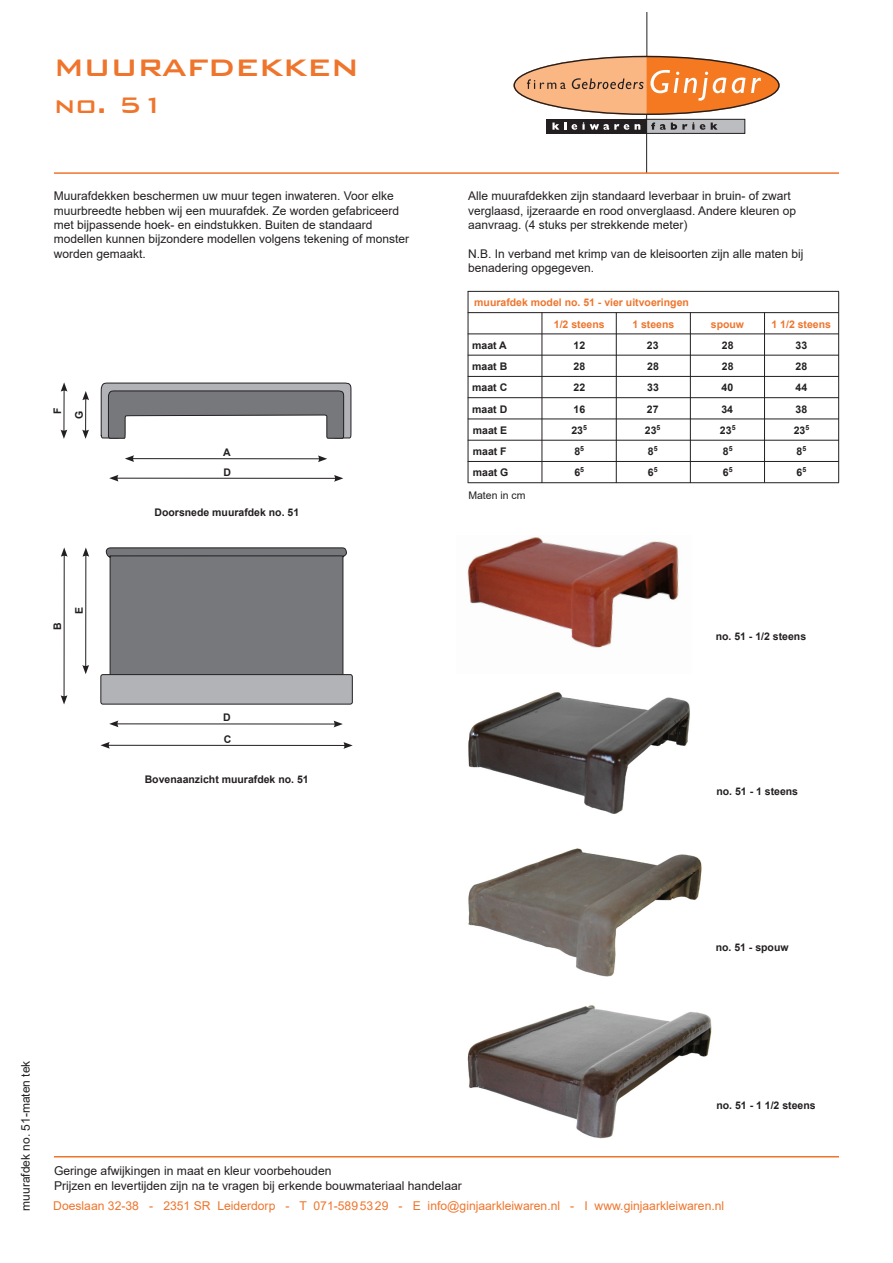
<style>
.page{position:relative;width:893px;height:1263px;background:#fff}
.page>*{position:absolute;margin:0;border:0;box-sizing:border-box;transform-origin:0 0}
.t1{font:500 39px "Bank Gothic BT";color:#ef752d}
.t2{font:500 30px "Bank Gothic BT";color:#ef752d}
.t3{font:12.15px "Arial";color:#231f20}
.t4{font:12.15px "Arial";color:#ef752d}
.t5{font:12px/14.4px "Arial";color:#231f20}
.t6{font:700 10.5px "Arial";color:#231f20}
.t7{font:700 10.5px "Arial";color:#ef752d}
.t8{font:10.5px "Arial";color:#231f20}
</style>
<div class="page">
<img style="left:468px;top:692px;width:222px;height:122px">
<hr style="left:54px;top:1156px;width:785px;height:1px;background:#ef752d">
<hr style="left:468px;top:291px;width:1px;height:192px;background:#231f20">
<hr style="left:468px;top:291px;width:371px;height:1px;background:#231f20">
<hr style="left:468px;top:312px;width:371px;height:1px;background:#231f20">
<hr style="left:468px;top:334px;width:371px;height:1px;background:#231f20">
<hr style="left:468px;top:355px;width:371px;height:1px;background:#231f20">
<hr style="left:468px;top:376px;width:371px;height:1px;background:#231f20">
<hr style="left:468px;top:397px;width:371px;height:1px;background:#231f20">
<hr style="left:468px;top:419px;width:371px;height:1px;background:#231f20">
<hr style="left:468px;top:440px;width:371px;height:1px;background:#231f20">
<hr style="left:468px;top:461px;width:371px;height:1px;background:#231f20">
<hr style="left:468px;top:482px;width:371px;height:1px;background:#231f20">
<hr style="left:542px;top:312px;width:1px;height:171px;background:#231f20">
<hr style="left:616px;top:312px;width:1px;height:171px;background:#231f20">
<hr style="left:690px;top:312px;width:1px;height:171px;background:#231f20">
<hr style="left:764px;top:312px;width:1px;height:171px;background:#231f20">
<hr style="left:838px;top:291px;width:1px;height:192px;background:#231f20">
<hr style="left:64px;top:389px;width:1px;height:43px;background:#231f20">
<svg style="left:61px;top:430px;width:6px;height:9px"></svg>
<svg style="left:61px;top:382px;width:6px;height:10px"></svg>
<hr style="left:85px;top:398px;width:1px;height:34px;background:#231f20">
<svg style="left:82px;top:430px;width:7px;height:9px"></svg>
<svg style="left:82px;top:391px;width:7px;height:9px"></svg>
<hr style="left:132px;top:458px;width:188px;height:1px;background:#231f20">
<svg style="left:125px;top:455px;width:9px;height:7px"></svg>
<svg style="left:318px;top:455px;width:9px;height:7px"></svg>
<hr style="left:116px;top:478px;width:220px;height:1px;background:#231f20">
<svg style="left:109px;top:475px;width:10px;height:6px"></svg>
<svg style="left:334px;top:475px;width:9px;height:7px"></svg>
<svg style="left:100px;top:382px;width:252px;height:57px"></svg>
<hr style="left:64px;top:554px;width:1px;height:144px;background:#231f20">
<svg style="left:61px;top:695px;width:6px;height:9px"></svg>
<svg style="left:61px;top:547px;width:7px;height:10px"></svg>
<hr style="left:85px;top:554px;width:1px;height:113px;background:#231f20">
<svg style="left:82px;top:665px;width:7px;height:9px"></svg>
<svg style="left:82px;top:547px;width:7px;height:10px"></svg>
<hr style="left:116px;top:723px;width:220px;height:1px;background:#231f20">
<svg style="left:109px;top:720px;width:10px;height:7px"></svg>
<svg style="left:334px;top:721px;width:9px;height:6px"></svg>
<hr style="left:107px;top:745px;width:239px;height:1px;background:#231f20">
<svg style="left:100px;top:742px;width:10px;height:7px"></svg>
<svg style="left:343px;top:742px;width:10px;height:7px"></svg>
<div style="left:110px;top:554px;width:233px;height:139px;background:#76787b;border-radius:2px"></div>
<svg style="left:106px;top:547px;width:241px;height:12px"></svg>
<div style="left:101px;top:675px;width:251px;height:29px;background:#b2b3b7;border-radius:2px"></div>
<div style="left:100px;top:674px;width:253px;height:30px;border:1px solid #231f20;border-radius:2px"></div>
<img style="left:467px;top:537px;width:212px;height:111px">
<img style="left:467px;top:1005px;width:245px;height:134px">
<img style="left:468px;top:848px;width:234px;height:129px">
<svg style="left:513px;top:13px;width:267px;height:159px"></svg>
<svg style="left:732px;top:78px;width:13px;height:15px"></svg>
<svg style="left:751px;top:78px;width:10px;height:15px"></svg>
<svg style="left:514px;top:56px;width:212px;height:59px"></svg>
<hr style="left:646px;top:13px;width:1px;height:44px;background:#231f20">
<hr style="left:54px;top:172px;width:785px;height:2px;background:#ef752d">
<p class="t1" style="left:54px;top:45px;width:306px">muurafdekken</p>
<p class="t2" style="left:54px;top:89px;width:112px">no. 51</p>
<p class="t5" style="left:54px;top:189px;width:357px">Muurafdekken beschermen uw muur tegen inwateren. Voor elke muurbreedte hebben wij een muurafdek. Ze worden gefabriceerd met bijpassende hoek- en eindstukken. Buiten de standaard modellen kunnen bijzondere modellen volgens tekening of monster worden gemaakt.</p>
<p class="t6" style="left:50px;top:414px;width:8px;rotate:-90deg">F</p>
<p class="t6" style="left:72px;top:419px;width:10px;rotate:-90deg">G</p>
<p class="t6" style="left:50px;top:630px;width:9px;rotate:-90deg">B</p>
<p class="t6" style="left:72px;top:614px;width:9px;rotate:-90deg">E</p>
<p class="t6" style="left:223px;top:445px;width:9px">A</p>
<p class="t6" style="left:223px;top:464px;width:9px">D</p>
<p class="t6" style="left:155px;top:505px;width:146px">Doorsnede muurafdek no. 51</p>
<p class="t6" style="left:223px;top:710px;width:9px">D</p>
<p class="t6" style="left:224px;top:731px;width:9px">C</p>
<p class="t6" style="left:145px;top:772px;width:165px">Bovenaanzicht muurafdek no. 51</p>
<p class="t5" style="left:468px;top:189px;width:330px">Alle muurafdekken zijn standaard leverbaar in bruin- of zwart verglaasd, ijzeraarde en rood onverglaasd. Andere kleuren op aanvraag. (4 stuks per strekkende meter)</p>
<p class="t5" style="left:468px;top:246px;width:337px">N.B. In verband met krimp van de kleisoorten zijn alle maten bij benadering opgegeven.</p>
<p class="t7" style="left:474px;top:295px;width:216px">muurafdek model no. 51 - vier uitvoeringen</p>
<p class="t7" style="left:554px;top:316px;width:52px">1/2 steens</p>
<p class="t6" style="left:573px;top:338px;width:13px">12</p>
<p class="t6" style="left:573px;top:359px;width:13px">28</p>
<p class="t6" style="left:573px;top:380px;width:13px">22</p>
<p class="t6" style="left:573px;top:402px;width:13px">16</p>
<p class="t6" style="left:571px;top:423px;width:17px">23<sup>5</sup></p>
<p class="t6" style="left:574px;top:444px;width:11px">8<sup>5</sup></p>
<p class="t6" style="left:574px;top:465px;width:11px">6<sup>5</sup></p>
<p class="t7" style="left:632px;top:316px;width:44px">1 steens</p>
<p class="t6" style="left:647px;top:338px;width:13px">23</p>
<p class="t6" style="left:647px;top:359px;width:13px">28</p>
<p class="t6" style="left:647px;top:380px;width:13px">33</p>
<p class="t6" style="left:647px;top:402px;width:13px">27</p>
<p class="t6" style="left:645px;top:423px;width:17px">23<sup>5</sup></p>
<p class="t6" style="left:648px;top:444px;width:11px">8<sup>5</sup></p>
<p class="t6" style="left:648px;top:465px;width:11px">6<sup>5</sup></p>
<p class="t6" style="left:472px;top:338px;width:36px">maat A</p>
<p class="t6" style="left:472px;top:359px;width:37px">maat B</p>
<p class="t6" style="left:472px;top:380px;width:37px">maat C</p>
<p class="t6" style="left:472px;top:402px;width:37px">maat D</p>
<p class="t6" style="left:473px;top:423px;width:36px">maat E</p>
<p class="t6" style="left:473px;top:444px;width:35px">maat F</p>
<p class="t6" style="left:473px;top:465px;width:37px">maat G</p>
<p class="t8" style="left:468px;top:488px;width:59px">Maten in cm</p>
<p class="t7" style="left:711px;top:316px;width:35px">spouw</p>
<p class="t6" style="left:722px;top:338px;width:13px">28</p>
<p class="t6" style="left:722px;top:359px;width:13px">28</p>
<p class="t6" style="left:722px;top:380px;width:13px">40</p>
<p class="t6" style="left:721px;top:402px;width:13px">34</p>
<p class="t6" style="left:720px;top:423px;width:17px">23<sup>5</sup></p>
<p class="t6" style="left:723px;top:444px;width:11px">8<sup>5</sup></p>
<p class="t6" style="left:723px;top:465px;width:11px">6<sup>5</sup></p>
<p class="t7" style="left:771px;top:316px;width:61px">1 1/2 steens</p>
<p class="t6" style="left:796px;top:338px;width:13px">33</p>
<p class="t6" style="left:796px;top:359px;width:13px">28</p>
<p class="t6" style="left:796px;top:380px;width:13px">44</p>
<p class="t6" style="left:796px;top:402px;width:13px">38</p>
<p class="t6" style="left:794px;top:423px;width:17px">23<sup>5</sup></p>
<p class="t6" style="left:797px;top:444px;width:11px">8<sup>5</sup></p>
<p class="t6" style="left:797px;top:465px;width:11px">6<sup>5</sup></p>
<p class="t6" style="left:716px;top:629px;width:92px">no. 51 - 1/2 steens</p>
<p class="t6" style="left:716px;top:784px;width:83px">no. 51 - 1 steens</p>
<p class="t6" style="left:716px;top:940px;width:74px">no. 51 - spouw</p>
<p class="t5" style="left:19px;top:1211px;width:152px;rotate:-90deg">muurafdek no. 51-maten tek</p>
<p class="t6" style="left:716px;top:1098px;width:101px">no. 51 - 1 1/2 steens</p>
<p class="t3" style="left:54px;top:1163px;width:279px">Geringe afwijkingen in maat en kleur voorbehouden</p>
<p class="t3" style="left:54px;top:1177px;width:409px">Prijzen en levertijden zijn na te vragen bij erkende bouwmateriaal handelaar</p>
<p class="t4" style="left:53px;top:1197px;width:672px">Doeslaan 32-38 - 2351 SR Leiderdorp - T 071-589 5329 - E info@ginjaarkleiwaren.nl - I www.ginjaarkleiwaren.nl</p>
</div>
